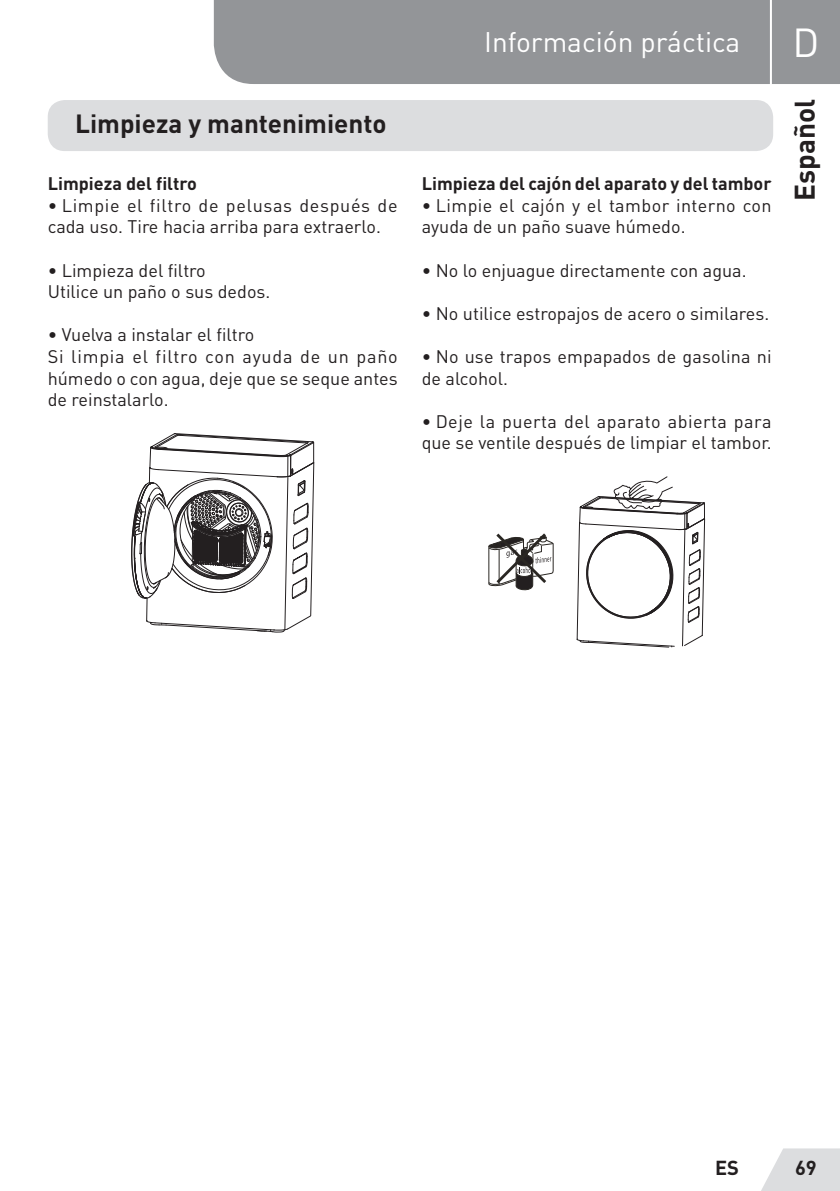
<style>
.page{position:relative;width:840px;height:1191px;background:#fff}
.page>*{position:absolute;margin:0;border:0;box-sizing:border-box;transform-origin:0 0}
.t1{font:40px "DIN Pro";color:#fff}
.TitreDroit__gabarit{font:28px "DIN Pro";color:#fff}
.t2{font:700 28px "DIN Pro";color:#231f20}
.Sous-titre-ES{font:700 26px "DIN Pro";color:#231f20}
.t3{font:700 20px "DIN Pro";color:#231f20}
.Body{font:18px/21.6px "DIN Pro";color:#231f20}
.Body_bold{font:700 18px "DIN Pro";color:#231f20}
</style>
<div class="page">
<svg style="left:761px;top:1148px;width:78px;height:43px;background:#e1e2e3"></svg>
<div style="left:314px;top:0;width:525px;height:84px;background:#939598"></div>
<hr style="left:769px;top:0;width:2px;height:94px;background:#fff">
<div style="left:48px;top:100px;width:724px;height:51px;background:#dcdddf;border-radius:17px"></div>
<svg style="left:131px;top:0;width:183px;height:632px"></svg>
<svg style="left:576px;top:476px;width:129px;height:171px"></svg>
<svg style="left:488px;top:533px;width:65px;height:58px"></svg>
<p class="Sous-titre-ES" style="left:75px;top:101px;width:313px">Limpieza y mantenimiento</p>
<p class="Body_bold" style="left:48px;top:169px;width:151px">Limpieza del filtro</p>
<p class="Body" style="left:48px;top:194px;width:351px">• Limpie el filtro de pelusas después de cada uso. Tire hacia arriba para extraerlo.</p>
<p class="Body" style="left:48px;top:258px;width:159px">• Limpieza del filtro</p>
<p class="Body" style="left:48px;top:280px;width:224px">Utilice un paño o sus dedos.</p>
<p class="Body" style="left:48px;top:323px;width:208px">• Vuelva a instalar el filtro</p>
<p class="Body" style="left:48px;top:345px;width:351px;text-align:justify">Si limpia el filtro con ayuda de un paño húmedo o con agua, deje que se seque antes de reinstalarlo.</p>
<p class="TitreDroit__gabarit" style="left:484px;top:23px;width:257px">Información práctica</p>
<p class="t1" style="left:792px;top:15px;width:28px">D</p>
<p class="Body_bold" style="left:421px;top:169px;width:351px">Limpieza del cajón del aparato y del tambor</p>
<p class="Body" style="left:421px;top:194px;width:351px">• Limpie el cajón y el tambor interno con ayuda de un paño suave húmedo.</p>
<p class="Body" style="left:421px;top:258px;width:326px">• No lo enjuague directamente con agua.</p>
<p class="Body" style="left:421px;top:302px;width:349px">• No utilice estropajos de acero o similares.</p>
<p class="Body" style="left:421px;top:345px;width:351px">• No use trapos empapados de gasolina ni de alcohol.</p>
<p class="Body" style="left:421px;top:410px;width:351px">• Deje la puerta del aparato abierta para que se ventile después de limpiar el tambor.</p>
<p class="t2" style="left:781px;top:201px;width:103px;rotate:-90deg">Español</p>
<p class="t3" style="left:714px;top:1151px;width:25px">ES</p>
<p class="t3" style="left:794px;top:1151px;width:23px">69</p>
</div>
